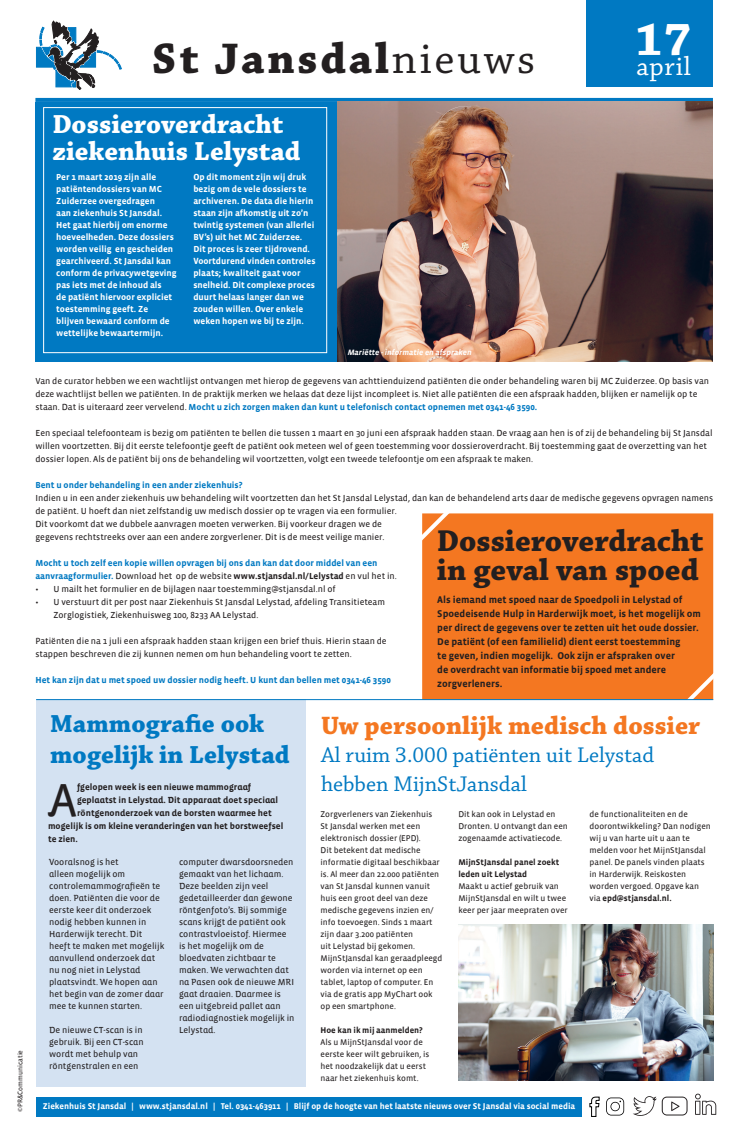
<style>
.page{position:relative;width:749px;height:1129px;background:#fff}
.page>*{position:absolute;margin:0;border:0;box-sizing:border-box;transform-origin:0 0}
.Alineastijl_5{font:700 48px "Chaparral Pro";color:#fff}
.t1{font:47.4px "Vista Sans Alt Reg";color:#231f20}
.Alineastijl_5-2{font:700 45.1px "Chaparral Pro";letter-spacing:.06em;color:#231f20}
.Alineastijl_14{font:700 31.7px/29.5px "Chaparral Pro";color:#231f20}
.Alineastijl_14-2{font:700 27.5px/27px "Chaparral Pro";color:#fff}
.Alineastijl_5-3{font:27.4px "Chaparral Pro";letter-spacing:.025em;color:#fff}
.Alineastijl_14-3{font:700 26.5px "Chaparral Pro";color:#f47721}
.Alineastijl_14-4{font:700 26px/31.2px "Chaparral Pro";color:#0079c2}
.Alineastijl_14-5{font:22.4px/28.5px "Chaparral Pro";color:#0079c2}
.t2{font:700 10px/14px "Vista Sans";color:#231f20}
.t3{font:9px/13px "Vista Sans Reg";color:#231f20}
.t4{font:9px/12px "Vista Sans Alt Reg";color:#231f20}
.t5{font:700 9px/12px "Vista Sans";color:#fff}
.t6{font:700 9px/13px "Vista Sans";color:#0079c2}
.t7{font:700 9px "Vista Sans Alt";color:#231f20}
.Alineastijl_10{font:700 8.6px "Vista Sans";color:#fff}
.t8{font:8.5px/12px "Vista Sans Reg";color:#231f20}
.t9{font:700 8.5px/12px "Vista Sans";color:#231f20}
.t10{font:italic 700 8px "Vista Sans";color:#fff}
.t11{font:6.9px "Vista Sans Reg";color:#231f20}
.s1{font-weight:400}
.s2{font-family:"Vista Sans";font-weight:700;color:#0079c2}
.s3{font-family:"Vista Sans Reg";font-weight:400;color:#231f20}
.s4{color:#231f20}
.s5{font-family:"Vista Sans";font-weight:700}
</style>
<div class="page">
<div style="left:36px;top:699px;width:269px;height:387px;background:#d4e2f2"></div>
<div style="left:586px;top:0;width:126px;height:86px;background:#0079c2"></div>
<div style="left:36px;top:1096px;width:545px;height:20px;background:#0079c2"></div>
<svg style="left:589px;top:1096px;width:10px;height:20px"></svg>
<svg style="left:606px;top:1097px;width:18px;height:18px"></svg>
<svg style="left:633px;top:1096px;width:54px;height:19px"></svg>
<svg style="left:695px;top:1093px;width:21px;height:21px"></svg>
<svg style="left:35px;top:98px;width:677px;height:4px;background:#1a7dbb"></svg>
<svg style="left:36px;top:21px;width:86px;height:68px"></svg>
<div style="left:35px;top:102px;width:302px;height:259px;background:#0079c2"></div>
<div style="left:43px;top:107px;width:284px;height:246px;border:1px solid #fff"></div>
<div style="left:422px;top:513px;width:291px;height:186px;background:#f47721"></div>
<svg style="left:422px;top:513px;width:37px;height:34px"></svg>
<svg style="left:682px;top:660px;width:32px;height:41px"></svg>
<hr style="left:36px;top:699px;width:677px;height:1px;background:#0079c2">
<img style="left:458px;top:924px;width:255px;height:155px">
<img style="left:337px;top:102px;width:375px;height:259px">
<p class="Alineastijl_5-2" style="left:152px;top:32px;width:384px">St Jansdal<span class="s1">nieuws</span></p>
<p class="Alineastijl_5" style="left:635px;top:11px;width:57px">17</p>
<p class="Alineastijl_5-3" style="left:636px;top:51px;width:56px">april</p>
<p class="t11" style="left:17px;top:1111px;width:64px;rotate:-90deg">©PR&amp;Communicatie</p>
<p class="Alineastijl_14-2" style="left:52px;top:112px;width:250px">Dossieroverdracht ziekenhuis Lelystad</p>
<p class="t5" style="left:193px;top:171px;width:124px">Op dit moment zijn wij druk bezig om de vele dossiers te archiveren. De data die hierin staan zijn afkomstig uit zo’n twintig systemen (van allerlei<br>BV’s) uit het MC Zuiderzee.<br>Dit proces is zeer tijdrovend.<br>Voortdurend vinden controles plaats; kwaliteit gaat voor snelheid. Dit complexe proces duurt helaas langer dan we zouden willen. Over enkele weken hopen we bij te zijn.</p>
<p class="t5" style="left:56px;top:171px;width:122px">Per 1 maart 2019 zijn alle patiëntendossiers van MC<br>Zuiderzee overgedragen<br>aan ziekenhuis St Jansdal.<br>Het gaat hierbij om enorme hoeveelheden. Deze dossiers worden veilig en gescheiden gearchiveerd. St Jansdal kan conform de privacywetgeving pas iets met de inhoud als<br>de patiënt hiervoor expliciet toestemming geeft. Ze blijven bewaard conform de wettelijke bewaartermijn.</p>
<p class="t10" style="left:347px;top:348px;width:125px">Mariëtte - informatie en afspraken</p>
<p class="t3" style="left:35px;top:374px;width:675px">Van de curator hebben we een wachtlijst ontvangen met hierop de gegevens van achttienduizend patiënten die onder behandeling waren bij MC Zuiderzee. Op basis van deze wachtlijst bellen we patiënten. In de praktijk merken we helaas dat deze lijst incompleet is. Niet alle patiënten die een afspraak hadden, blijken er namelijk op te staan. Dat is uiteraard zeer vervelend. <span class="s2">Mocht u zich zorgen maken dan kunt u telefonisch contact opnemen met 0341-46 3590.</span></p>
<p class="t3" style="left:35px;top:426px;width:678px">Een speciaal telefoonteam is bezig om patiënten te bellen die tussen 1 maart en 30 juni een afspraak hadden staan. De vraag aan hen is of zij de behandeling bij St Jansdal willen voortzetten. Bij dit eerste telefoontje geeft de patiënt ook meteen wel of geen toestemming voor dossieroverdracht. Bij toestemming gaat de overzetting van het dossier lopen. Als de patiënt bij ons de behandeling wil voortzetten, volgt een tweede telefoontje om een afspraak te maken.</p>
<p class="t6" style="left:35px;top:478px;width:209px">Bent u onder behandeling in een ander ziekenhuis?</p>
<p class="t3" style="left:35px;top:491px;width:679px">Indien u in een ander ziekenhuis uw behandeling wilt voortzetten dan het St Jansdal Lelystad, dan kan de behandelend arts daar de medische gegevens opvragen namens de patiënt. U hoeft dan niet zelfstandig uw medisch dossier op te vragen via een formulier.</p>
<p class="t3" style="left:35px;top:517px;width:350px">Dit voorkomt dat we dubbele aanvragen moeten verwerken. Bij voorkeur dragen we de gegevens rechtstreeks over aan een andere zorgverlener. Dit is de meest veilige manier.</p>
<p class="t6" style="left:35px;top:556px;width:363px">Mocht u toch zelf een kopie willen opvragen bij ons dan kan dat door middel van een aanvraagformulier. <span class="s3">Download het op de website</span> <span class="s4">www.stjansdal.nl/Lelystad</span> <span class="s3">en vul het in.</span></p>
<p class="t3" style="left:35px;top:582px;width:302px">• U mailt het formulier en de bijlagen naar toestemming@stjansdal.nl of</p>
<p class="t3" style="left:53px;top:595px;width:333px;text-indent:-18px">• U verstuurt dit per post naar Ziekenhuis St Jansdal Lelystad, afdeling Transitieteam<br>Zorglogistiek, Ziekenhuisweg 100, 8233 AA Lelystad.</p>
<p class="t3" style="left:35px;top:634px;width:352px">Patiënten die na 1 juli een afspraak hadden staan krijgen een brief thuis. Hierin staan de stappen beschreven die zij kunnen nemen om hun behandeling voort te zetten.</p>
<p class="t6" style="left:35px;top:673px;width:357px">Het kan zijn dat u met spoed uw dossier nodig heeft. U kunt dan bellen met 0341-46 3590</p>
<p class="Alineastijl_14" style="left:437px;top:527px;width:268px">Dossieroverdracht in geval van spoed</p>
<p class="t2" style="left:437px;top:592px;width:265px">Als iemand met spoed naar de Spoedpoli in Lelystad of Spoedeisende Hulp in Harderwijk moet, is het mogelijk om per direct de gegevens over te zetten uit het oude dossier.<br>De patiënt (of een familielid) dient eerst toestemming<br>te geven, indien mogelijk. Ook zijn er afspraken over<br>de overdracht van informatie bij spoed met andere zorgverleners.</p>
<p class="Alineastijl_14-4" style="left:50px;top:709px;width:241px">Mammografie ook mogelijk in Lelystad</p>
<p class="t1" style="left:49px;top:775px;width:29px">A</p>
<p class="t7" style="left:77px;top:782px;width:176px">fgelopen week is een nieuwe mammograaf</p>
<p class="t7" style="left:77px;top:795px;width:203px">geplaatst in Lelystad. Dit apparaat doet speciaal</p>
<p class="t7" style="left:77px;top:808px;width:196px">röntgenonderzoek van de borsten waarmee het</p>
<p class="t7" style="left:48px;top:821px;width:237px">mogelijk is om kleine veranderingen van het borstweefsel</p>
<p class="t7" style="left:48px;top:834px;width:31px">te zien.</p>
<p class="t4" style="left:49px;top:855px;width:117px">Vooralsnog is het<br>alleen mogelijk om controlemammografieën te doen. Patiënten die voor de eerste keer dit onderzoek nodig hebben kunnen in<br>Harderwijk terecht. Dit heeft te maken met mogelijk aanvullend onderzoek dat nu nog niet in Lelystad plaatsvindt. We hopen aan het begin van de zomer daar mee te kunnen starten.</p>
<p class="t4" style="left:49px;top:1023px;width:96px">De nieuwe CT-scan is in gebruik. Bij een CT-scan wordt met behulp van röntgenstralen en een</p>
<p class="t4" style="left:179px;top:855px;width:117px">computer dwarsdoorsneden gemaakt van het lichaam.<br>Deze beelden zijn veel gedetailleerder dan gewone röntgenfoto’s. Bij sommige scans krijgt de patiënt ook contrastvloeistof. Hiermee is het mogelijk om de bloedvaten zichtbaar te maken. We verwachten dat na Pasen ook de nieuwe MRI gaat draaien. Daarmee is een uitgebreid pallet aan radiodiagnostiek mogelijk in<br>Lelystad.</p>
<p class="Alineastijl_14-3" style="left:321px;top:709px;width:381px">Uw persoonlijk medisch dossier</p>
<p class="Alineastijl_14-5" style="left:321px;top:741px;width:334px">Al ruim 3.000 patiënten uit Lelystad hebben MijnStJansdal</p>
<p class="t8" style="left:458px;top:807px;width:111px">Dit kan ook in Lelystad en<br>Dronten. U ontvangt dan een zogenaamde activatiecode.</p>
<p class="t9" style="left:458px;top:855px;width:102px">MijnStJansdal panel zoekt leden uit Lelystad</p>
<p class="t8" style="left:458px;top:879px;width:111px">Maakt u actief gebruik van<br>MijnStJansdal en wilt u twee keer per jaar meepraten over</p>
<p class="t8" style="left:320px;top:807px;width:123px">Zorgverleners van Ziekenhuis<br>St Jansdal werken met een elektronisch dossier (EPD).<br>Dit betekent dat medische informatie digitaal beschikbaar is. Al meer dan 22.000 patiënten van St Jansdal kunnen vanuit huis een groot deel van deze medische gegevens inzien en/ info toevoegen. Sinds 1 maart zijn daar 3.200 patiënten<br>uit Lelystad bij gekomen.<br>MijnStJansdal kan geraadpleegd worden via internet op een tablet, laptop of computer. En via de gratis app MyChart ook op een smartphone.</p>
<p class="t9" style="left:320px;top:1023px;width:104px">Hoe kan ik mij aanmelden?</p>
<p class="t8" style="left:320px;top:1035px;width:110px">Als u MijnStJansdal voor de eerste keer wilt gebruiken, is het noodzakelijk dat u eerst naar het ziekenhuis komt.</p>
<p class="t8" style="left:589px;top:807px;width:123px">de functionaliteiten en de doorontwikkeling? Dan nodigen wij u van harte uit u aan te melden voor het MijnStJansdal panel. De panels vinden plaats in Harderwijk. Reiskosten worden vergoed. Opgave kan via <span class="s5">epd@stjansdal.nl.</span></p>
<p class="Alineastijl_10" style="left:43px;top:1101px;width:533px">Ziekenhuis St Jansdal | www.stjansdal.nl | Tel. 0341-463911 | Blijf op de hoogte van het laatste nieuws over St Jansdal via social media</p>
</div>
